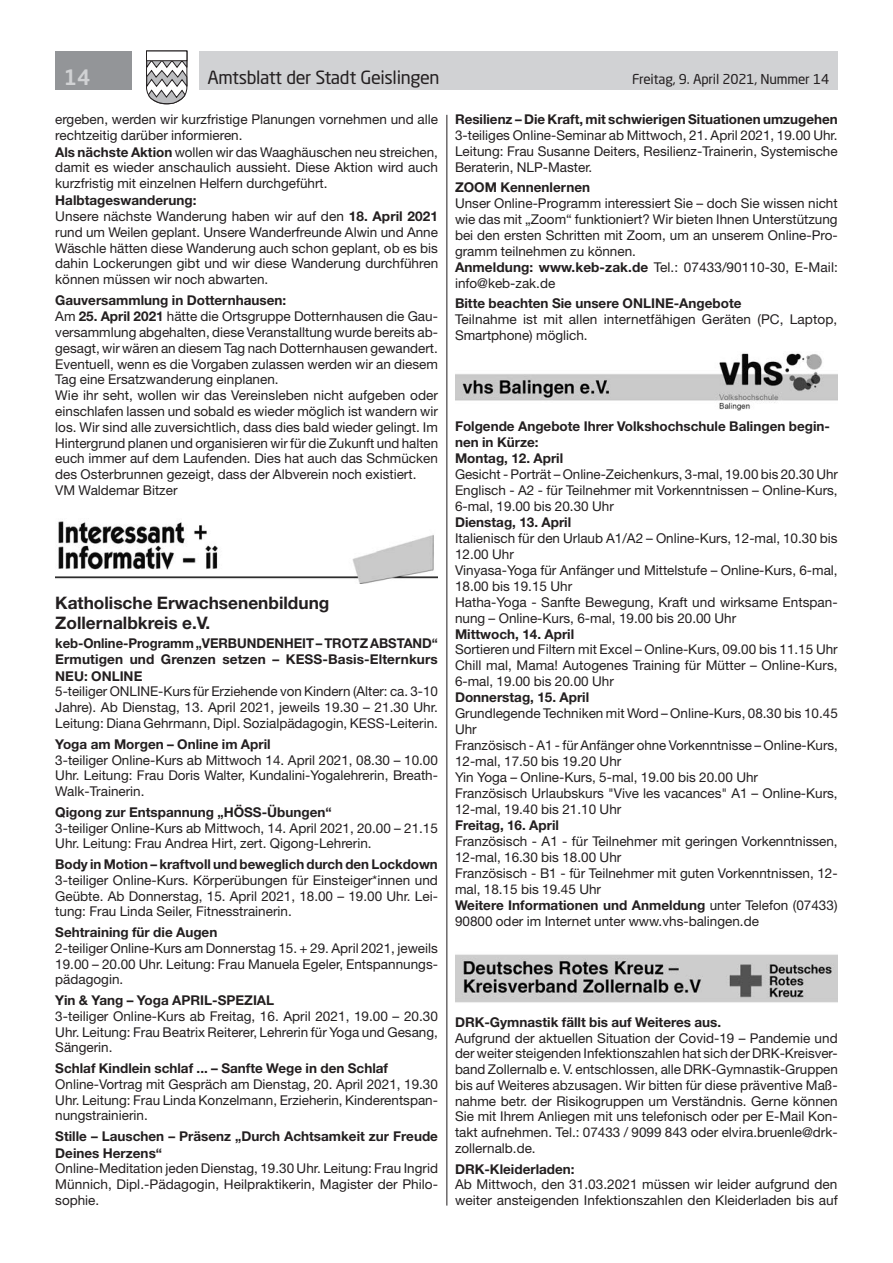
<style>
.page{position:relative;width:893px;height:1263px;background:#fff}
.page>*{position:absolute;margin:0;border:0;box-sizing:border-box;transform-origin:0 0}
.t1{font:500 21px "Neo Sans Std";color:#d1d2d4}
.t2{font:18px "Neo Sans Std";letter-spacing:-.02em;color:#231f20}
.t3{font:700 17.25px/20.5px "Helvetica Neue LT Std";color:#231f20}
.t4{font:13.5px/15.8px "Helvetica Neue LT Std";color:#231f20;text-align:justify}
.t5{font:700 13.5px/16.5px "Helvetica Neue LT Std";color:#231f20}
.t6{font:13.5px "Neo Sans Std";letter-spacing:-.015em;color:#231f20}
.s1{font-weight:700}
</style>
<div class="page">
<div style="left:199px;top:51px;width:639px;height:38px;background:#d1d2d4"></div>
<div style="left:55px;top:51px;width:77px;height:38px;background:#939598"></div>
<svg style="left:146px;top:50px;width:42px;height:55px"></svg>
<div style="left:146px;top:51px;width:41px;height:10px;background:#fff"></div>
<div style="left:146px;top:51px;width:41px;height:10px;border:1px solid #231f20"></div>
<hr style="left:446px;top:115px;width:1px;height:1090px;background:#231f20">
<img style="left:55px;top:521px;width:383px;height:63px">
<img style="left:455px;top:353px;width:383px;height:58px">
<img style="left:455px;top:954px;width:383px;height:49px">
<h1 class="t1" style="left:64px;top:64px;width:28px">14</h1>
<h2 class="t2" style="left:207px;top:66px;width:234px">Amtsblatt der Stadt Geislingen</h2>
<p class="t6" style="left:632px;top:71px;width:199px">Freitag, 9. April 2021, Nummer 14</p>
<p class="t4" style="left:55px;top:112px;width:384px;text-align:left">ergeben, werden wir kurzfristige Planungen vornehmen und alle rechtzeitig darüber informieren.<br><span class="s1">Als nächste Aktion</span> wollen wir das Waaghäuschen neu streichen, damit es wieder anschaulich aussieht. Diese Aktion wird auch kurzfristig mit einzelnen Helfern durchgeführt.</p>
<p class="t4" style="left:55px;top:192px;width:384px;text-align:left"><span class="s1">Halbtageswanderung:<br></span>Unsere nächste Wanderung haben wir auf den <span class="s1">18. April 2021 </span>rund um Weilen geplant. Unsere Wanderfreunde Alwin und Anne Wäschle hätten diese Wanderung auch schon geplant, ob es bis dahin Lockerungen gibt und wir diese Wanderung durchführen können müssen wir noch abwarten.</p>
<p class="t4" style="left:55px;top:292px;width:384px;text-align:left"><span class="s1">Gauversammlung in Dotternhausen:<br></span>Am <span class="s1">25. April 2021</span> hätte die Ortsgruppe Dotternhausen die Gau&shy;versammlung abgehalten, diese Veranstalltung wurde bereits ab&shy;gesagt, wir wären an diesem Tag nach Dotternhausen gewandert.<br>Eventuell, wenn es die Vorgaben zulassen werden wir an diesem Tag eine Ersatzwanderung einplanen.<br>Wie ihr seht, wollen wir das Vereinsleben nicht aufgeben oder einschlafen lassen und sobald es wieder möglich ist wandern wir los. Wir sind alle zuversichtlich, dass dies bald wieder gelingt. Im Hintergrund planen und organisieren wir für die Zukunft und halten euch immer auf dem Laufenden. Dies hat auch das Schmücken des Osterbrunnen gezeigt, dass der Albverein noch existiert.<br>VM Waldemar Bitzer</p>
<p class="t5" style="left:455px;top:111px;width:384px">Resilienz – Die Kraft, mit schwierigen Situationen umzugehen</p>
<p class="t4" style="left:455px;top:127px;width:384px">3-teiliges Online-Seminar ab Mittwoch, 21. April 2021, 19.00 Uhr.<br>Leitung: Frau Susanne Deiters, Resilienz-Trainerin, Systemische Beraterin, NLP-Master.</p>
<p class="t5" style="left:455px;top:179px;width:137px">ZOOM Kennenlernen</p>
<p class="t4" style="left:455px;top:195px;width:384px;text-align:left">Unser Online-Programm interessiert Sie – doch Sie wissen nicht wie das mit „Zoom“ funktioniert? Wir bieten Ihnen Unterstützung bei den ersten Schritten mit Zoom, um an unserem Online-Pro&shy;gramm teilnehmen zu können.<br><span class="s1">Anmeldung: www.keb-zak.de</span> Tel.: 07433/90110-30, E-Mail: info@keb-zak.de</p>
<p class="t5" style="left:455px;top:295px;width:288px">Bitte beachten Sie unsere ONLINE-Angebote</p>
<p class="t4" style="left:455px;top:311px;width:384px">Teilnahme ist mit allen internetfähigen Geräten (PC, Laptop,<br>Smartphone) möglich.</p>
<p class="t5" style="left:455px;top:418px;width:377px;line-height:15.9px">Folgende Angebote Ihrer Volkshochschule Balingen begin&shy;nen in Kürze:<br>Montag, 12. April</p>
<p class="t4" style="left:455px;top:466px;width:384px">Gesicht - Porträt – Online-Zeichenkurs, 3-mal, 19.00 bis 20.30 Uhr Englisch - A2 - für Teilnehmer mit Vorkenntnissen – Online-Kurs, 6-mal, 19.00 bis 20.30 Uhr</p>
<p class="t5" style="left:455px;top:513px;width:118px">Dienstag, 13. April</p>
<p class="t4" style="left:455px;top:530px;width:384px;text-align:left">Italienisch für den Urlaub A1/A2 – Online-Kurs, 12-mal, 10.30 bis 12.00 Uhr<br>Vinyasa-Yoga für Anfänger und Mittelstufe – Online-Kurs, 6-mal, 18.00 bis 19.15 Uhr<br>Hatha-Yoga - Sanfte Bewegung, Kraft und wirksame Entspan&shy;nung – Online-Kurs, 6-mal, 19.00 bis 20.00 Uhr</p>
<p class="t5" style="left:455px;top:625px;width:121px">Mittwoch, 14. April</p>
<p class="t4" style="left:455px;top:641px;width:384px">Sortieren und Filtern mit Excel – Online-Kurs, 09.00 bis 11.15 Uhr Chill mal, Mama! Autogenes Training für Mütter – Online-Kurs, 6-mal, 19.00 bis 20.00 Uhr</p>
<p class="t5" style="left:455px;top:689px;width:136px">Donnerstag, 15. April</p>
<p class="t4" style="left:455px;top:705px;width:384px;text-align:left">Grundlegende Techniken mit Word – Online-Kurs, 08.30 bis 10.45<br>Uhr<br>Französisch - A1 - für Anfänger ohne Vorkenntnisse – Online-Kurs, 12-mal, 17.50 bis 19.20 Uhr<br>Yin Yoga – Online-Kurs, 5-mal, 19.00 bis 20.00 Uhr<br>Französisch Urlaubskurs "Vive les vacances" A1 – Online-Kurs, 12-mal, 19.40 bis 21.10 Uhr</p>
<p class="t5" style="left:455px;top:817px;width:105px">Freitag, 16. April</p>
<p class="t4" style="left:455px;top:833px;width:384px;text-align:left">Französisch - A1 - für Teilnehmer mit geringen Vorkenntnissen, 12-mal, 16.30 bis 18.00 Uhr<br>Französisch - B1 - für Teilnehmer mit guten Vorkenntnissen, 12- mal, 18.15 bis 19.45 Uhr<br><span class="s1">Weitere Informationen und Anmeldung</span> unter Telefon (07433)<br>90800 oder im Internet unter www.vhs-balingen.de</p>
<p class="t3" style="left:55px;top:592px;width:276px">Katholische Erwachsenenbildung<br>Zollernalbkreis e.V.</p>
<p class="t5" style="left:55px;top:634px;width:384px;text-align:justify">keb-Online-Programm „VERBUNDENHEIT – TROTZ ABSTAND“ Ermutigen und Grenzen setzen – KESS-Basis-Elternkurs NEU: ONLINE</p>
<p class="t4" style="left:55px;top:684px;width:384px">5-teiliger ONLINE-Kurs für Erziehende von Kindern (Alter: ca. 3-10<br>Jahre). Ab Dienstag, 13. April 2021, jeweils 19.30 – 21.30 Uhr.<br>Leitung: Diana Gehrmann, Dipl. Sozialpädagogin, KESS-Leiterin.</p>
<p class="t5" style="left:55px;top:735px;width:217px">Yoga am Morgen – Online im April</p>
<p class="t4" style="left:55px;top:752px;width:384px">3-teiliger Online-Kurs ab Mittwoch 14. April 2021, 08.30 – 10.00<br>Uhr. Leitung: Frau Doris Walter, Kundalini-Yogalehrerin, Breath-Walk-Trainerin.</p>
<p class="t5" style="left:55px;top:803px;width:278px">Qigong zur Entspannung „HÖSS-Übungen“</p>
<p class="t4" style="left:55px;top:820px;width:384px">3-teiliger Online-Kurs ab Mittwoch, 14. April 2021, 20.00 – 21.15<br>Uhr. Leitung: Frau Andrea Hirt, zert. Qigong-Lehrerin.</p>
<p class="t5" style="left:55px;top:856px;width:384px">Body in Motion – kraftvoll und beweglich durch den Lockdown</p>
<p class="t4" style="left:55px;top:872px;width:384px">3-teiliger Online-Kurs. Körperübungen für Einsteiger*innen und Geübte. Ab Donnerstag, 15. April 2021, 18.00 – 19.00 Uhr. Lei&shy;tung: Frau Linda Seiler, Fitnesstrainerin.</p>
<p class="t5" style="left:55px;top:924px;width:164px">Sehtraining für die Augen</p>
<p class="t4" style="left:55px;top:940px;width:384px">2-teiliger Online-Kurs am Donnerstag 15. + 29. April 2021, jeweils 19.00 – 20.00 Uhr. Leitung: Frau Manuela Egeler, Entspannungs&shy;pädagogin.</p>
<p class="t5" style="left:55px;top:992px;width:220px">Yin &amp; Yang – Yoga APRIL-SPEZIAL</p>
<p class="t4" style="left:55px;top:1008px;width:384px">3-teiliger Online-Kurs ab Freitag, 16. April 2021, 19.00 – 20.30<br>Uhr. Leitung: Frau Beatrix Reiterer, Lehrerin für Yoga und Gesang, Sängerin.</p>
<p class="t5" style="left:55px;top:1060px;width:334px">Schlaf Kindlein schlaf ... – Sanfte Wege in den Schlaf</p>
<p class="t4" style="left:55px;top:1076px;width:384px">Online-Vortrag mit Gespräch am Dienstag, 20. April 2021, 19.30<br>Uhr. Leitung: Frau Linda Konzelmann, Erzieherin, Kinderentspan&shy;nungstrainierin.</p>
<p class="t5" style="left:55px;top:1128px;width:384px">Stille – Lauschen – Präsenz „Durch Achtsamkeit zur Freude<br>Deines Herzens“</p>
<p class="t4" style="left:55px;top:1160px;width:384px">Online-Meditation jeden Dienstag, 19.30 Uhr. Leitung: Frau Ingrid Münnich, Dipl.-Pädagogin, Heilpraktikerin, Magister der Philo&shy;sophie.</p>
<p class="t5" style="left:455px;top:1013px;width:268px">DRK-Gymnastik fällt bis auf Weiteres aus.</p>
<p class="t4" style="left:455px;top:1030px;width:384px">Aufgrund der aktuellen Situation der Covid-19 – Pandemie und der weiter steigenden Infektionszahlen hat sich der DRK-Kreisver&shy;band Zollernalb e. V. entschlossen, alle DRK-Gymnastik-Gruppen bis auf Weiteres abzusagen. Wir bitten für diese präventive Maß&shy;nahme betr. der Risikogruppen um Verständnis. Gerne können Sie mit Ihrem Anliegen mit uns telefonisch oder per E-Mail Kon&shy;takt aufnehmen. Tel.: 07433 / 9099 843 oder elvira.bruenle@drk&shy;zollernalb.de.</p>
<p class="t5" style="left:455px;top:1160px;width:121px">DRK-Kleiderladen:</p>
<p class="t4" style="left:455px;top:1176px;width:384px">Ab Mittwoch, den 31.03.2021 müssen wir leider aufgrund den weiter ansteigenden Infektionszahlen den Kleiderladen bis auf</p>
</div>
